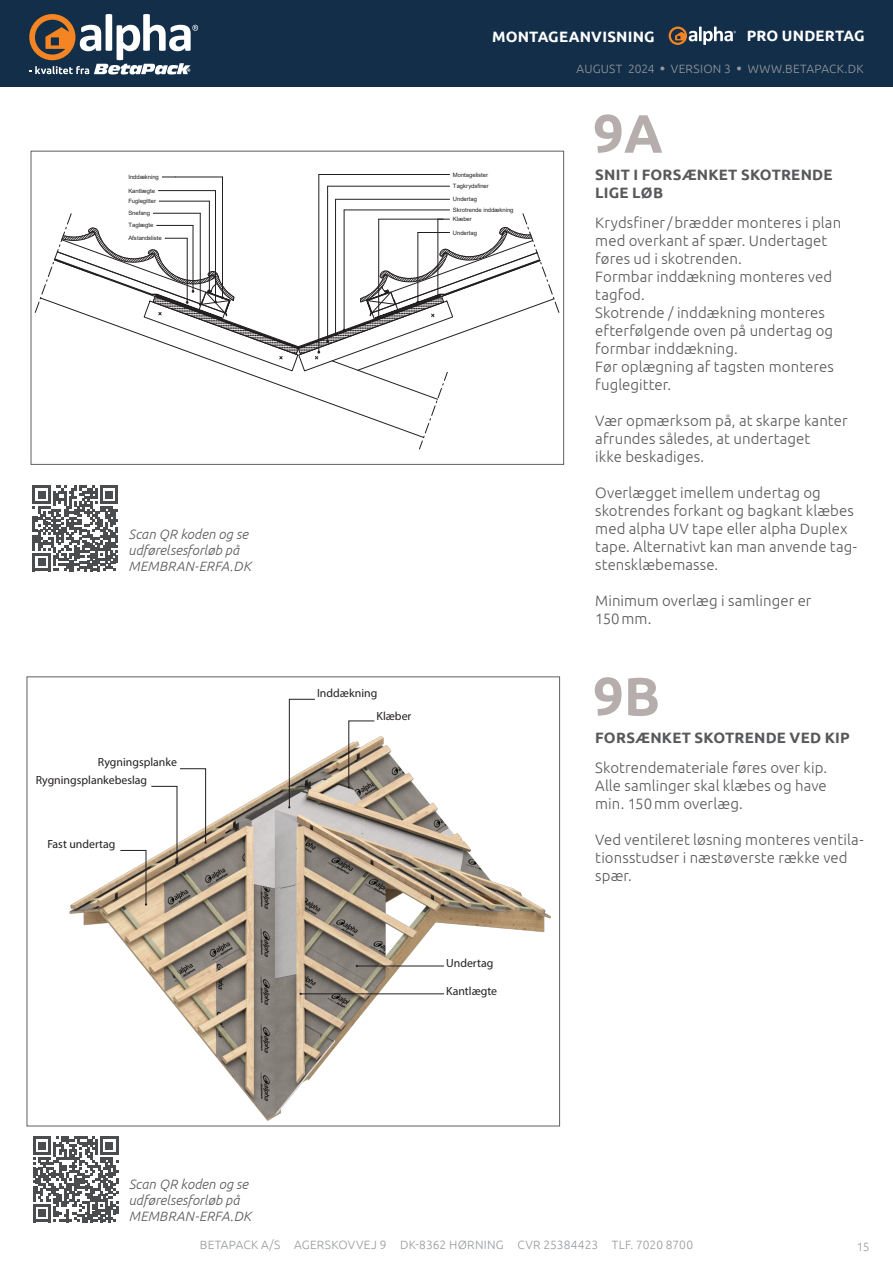
<style>
.page{position:relative;width:893px;height:1263px;background:#fff}
.page>*{position:absolute;margin:0;border:0;box-sizing:border-box;transform-origin:0 0}
.Mellemrubrik{font:700 54px "Ubuntu";color:#b5aeac}
.t1{font:300 15px/18px "Ubuntu";letter-spacing:.005em;color:#57585a}
.t2{font:700 15px/18px "Ubuntu";letter-spacing:.015em;color:#57585a}
.t3{font:700 15px "Ubuntu";letter-spacing:.015em;color:#fff}
.t4{font:italic 300 13.5px/16.2px "Ubuntu";letter-spacing:.005em;color:#57585a}
.t5{font:300 12px "Ubuntu";letter-spacing:.02em;color:#97999c}
.t6{font:11.85px/23.1px "Myriad Pro";color:#231f20}
.t7{font:5.85px/11.7px "Arial";letter-spacing:-.005em;color:#231f20}
.s1{font-family:"Calibri";font-weight:400;font-size:9px}
</style>
<div class="page">
<div style="left:0;top:0;width:893px;height:86px;background:#132e49"></div>
<svg style="left:29px;top:14px;width:169px;height:60px"></svg>
<svg style="left:669px;top:27px;width:67px;height:18px"></svg>
<hr style="left:319px;top:174px;width:131px;height:1px;background:#231f20">
<hr style="left:319px;top:174px;width:1px;height:178px;background:#231f20">
<hr style="left:328px;top:186px;width:122px;height:1px;background:#231f20">
<hr style="left:327px;top:186px;width:1px;height:156px;background:#231f20">
<hr style="left:336px;top:199px;width:114px;height:1px;background:#231f20">
<hr style="left:335px;top:199px;width:1px;height:136px;background:#231f20">
<hr style="left:344px;top:210px;width:106px;height:1px;background:#231f20">
<hr style="left:344px;top:210px;width:1px;height:120px;background:#231f20">
<hr style="left:160px;top:201px;width:49px;height:1px;background:#231f20">
<hr style="left:209px;top:201px;width:1px;height:90px;background:#231f20">
<svg style="left:162px;top:177px;width:14px;height:1px"></svg>
<hr style="left:176px;top:177px;width:46px;height:1px;background:#231f20">
<hr style="left:222px;top:177px;width:1px;height:121px;background:#231f20">
<svg style="left:35px;top:213px;width:524px;height:236px"></svg>
<hr style="left:159px;top:190px;width:56px;height:1px;background:#231f20">
<hr style="left:215px;top:191px;width:1px;height:111px;background:#231f20">
<div style="left:31px;top:151px;width:533px;height:314px;border:1px solid #5d6161"></div>
<img style="left:69px;top:698px;width:482px;height:423px">
<svg style="left:288px;top:699px;width:27px;height:109px"></svg>
<svg style="left:348px;top:720px;width:27px;height:68px"></svg>
<svg style="left:120px;top:768px;width:87px;height:138px"></svg>
<hr style="left:301px;top:993px;width:143px;height:1px;background:#231f20">
<hr style="left:357px;top:966px;width:87px;height:1px;background:#231f20">
<svg style="left:33px;top:486px;width:85px;height:85px"></svg>
<svg style="left:33px;top:1136px;width:85px;height:86px"></svg>
<p class="t3" style="left:492px;top:27px;width:164px">MONTAGEANVISNING</p>
<p class="t3" style="left:747px;top:27px;width:119px">PRO UNDERTAG</p>
<p class="t5" style="left:577px;top:61px;width:288px">AUGUST 2024 <span class="s1">●</span> VERSION 3 <span class="s1">●</span> WWW.BETAPACK.DK</p>
<p class="t7" style="left:128px;top:171px;width:32px">Inddækning</p>
<p class="t7" style="left:128px;top:185px;width:28px">Kantlægte</p>
<p class="t7" style="left:128px;top:195px;width:29px">Fuglegitter</p>
<p class="t7" style="left:128px;top:232px;width:35px">Afstandsliste</p>
<p class="t7" style="left:128px;top:207px;width:23px">Snefang</p>
<p class="t7" style="left:128px;top:220px;width:27px">Taglægte</p>
<p class="t7" style="left:453px;top:169px;width:37px">Montagelister<br>Tagkrydsfiner</p>
<p class="t7" style="left:453px;top:194px;width:62px;line-height:10.6px">Undertag<br>Skrotrende inddækning</p>
<p class="t7" style="left:453px;top:213px;width:20px">Klæber</p>
<p class="t7" style="left:453px;top:227px;width:26px">Undertag</p>
<p class="t4" style="left:129px;top:526px;width:124px">Scan QR koden og se udførelsesforløb på<br>MEMBRAN-ERFA.DK</p>
<p class="t6" style="left:98px;top:750px;width:81px">Rygningsplanke</p>
<p class="t6" style="left:36px;top:768px;width:113px">Rygningsplankebeslag</p>
<p class="t6" style="left:47px;top:832px;width:70px">Fast undertag</p>
<p class="t6" style="left:376px;top:681px;width:37px;text-indent:-59px">Inddækning<br>Klæber</p>
<p class="t6" style="left:446px;top:951px;width:49px">Undertag</p>
<p class="t6" style="left:446px;top:979px;width:53px">Kantlægte</p>
<p class="t4" style="left:129px;top:1175px;width:124px">Scan QR koden og se udførelsesforløb på<br>MEMBRAN-ERFA.DK</p>
<p class="Mellemrubrik" style="left:593px;top:101px;width:71px">9A</p>
<p class="t2" style="left:595px;top:165px;width:239px">SNIT I FORSÆNKET SKOTRENDE<br>LIGE LØB</p>
<p class="t1" style="left:595px;top:213px;width:247px">Krydsfiner/brædder monteres i plan med overkant af spær. Undertaget føres ud i skotrenden.</p>
<p class="t1" style="left:595px;top:267px;width:238px">Formbar inddækning monteres ved tagfod.</p>
<p class="t1" style="left:595px;top:303px;width:239px">Skotrende / inddækning monteres efterfølgende oven på undertag og formbar inddækning.</p>
<p class="t1" style="left:595px;top:357px;width:240px">Før oplægning af tagsten monteres fuglegitter.</p>
<p class="t1" style="left:595px;top:411px;width:254px">Vær opmærksom på, at skarpe kanter afrundes således, at undertaget</p>
<p class="t1" style="left:595px;top:447px;width:110px">ikke beskadiges.</p>
<p class="t1" style="left:595px;top:483px;width:227px">Overlægget imellem undertag og</p>
<p class="t1" style="left:595px;top:501px;width:263px">skotrendes forkant og bagkant klæbes med alpha UV tape eller alpha Duplex tape. Alternativt kan man anvende tag&shy;stensklæbemasse.</p>
<p class="t1" style="left:595px;top:591px;width:218px">Minimum overlæg i samlinger er</p>
<p class="t1" style="left:595px;top:609px;width:58px">150mm.</p>
<p class="Mellemrubrik" style="left:593px;top:664px;width:68px">9B</p>
<p class="t2" style="left:595px;top:728px;width:256px">FORSÆNKET SKOTRENDE VED KIP</p>
<p class="t1" style="left:595px;top:758px;width:233px">Skotrendemateriale føres over kip.</p>
<p class="t1" style="left:595px;top:776px;width:233px">Alle samlinger skal klæbes og have min. 150mm overlæg.</p>
<p class="t1" style="left:595px;top:830px;width:270px">Ved ventileret løsning monteres ventila&shy;tionsstudser i næstøverste række ved spær.</p>
<p class="t5" style="left:200px;top:1238px;width:495px">BETAPACK A/S AGERSKOVVEJ 9 DK-8362 HØRNING CVR 25384423 TLF. 7020 8700</p>
<p class="t5" style="left:857px;top:1239px;width:14px">15</p>
</div>
